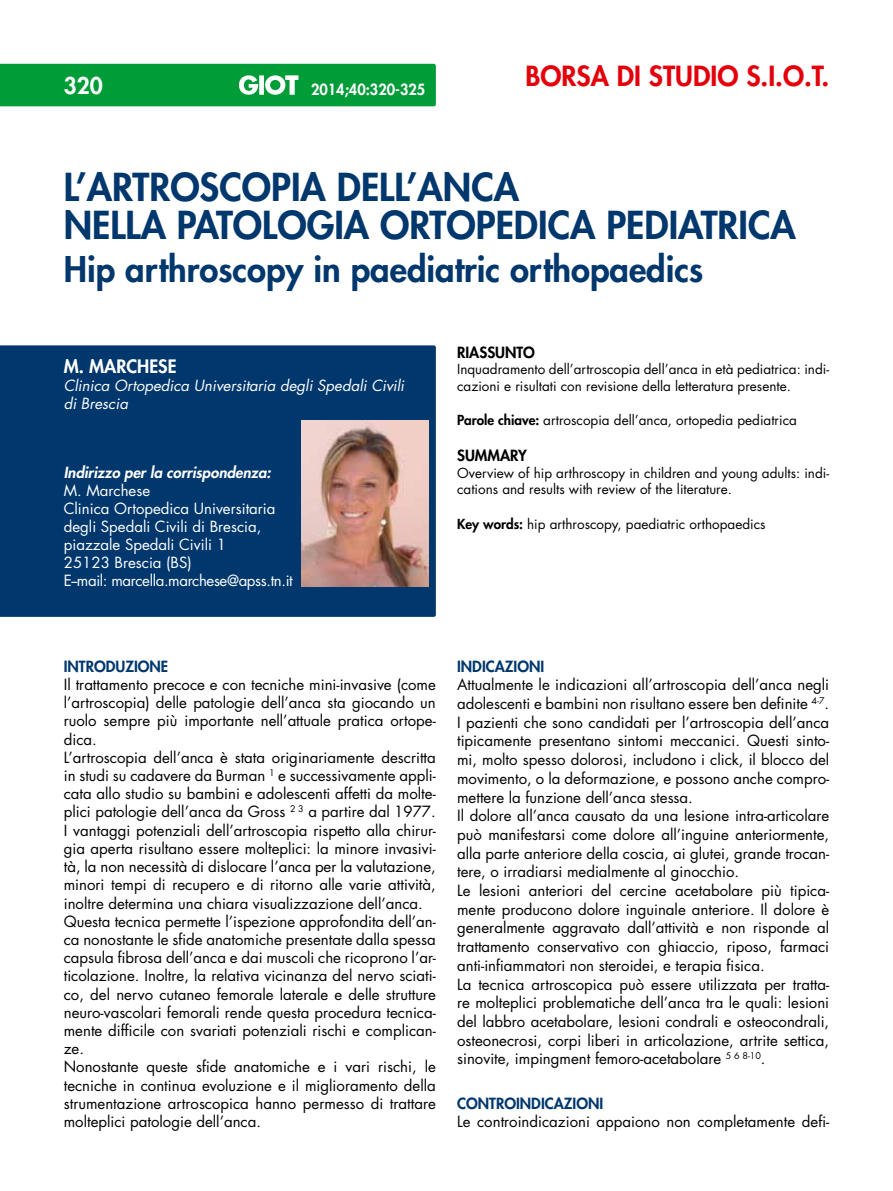
<style>
.page{position:relative;width:893px;height:1191px;background:#fff}
.page>*{position:absolute;margin:0;border:0;box-sizing:border-box;transform-origin:0 0}
.t1{font:800 37.5px/37.5px "Futura Std";color:#00376d}
.t2{font:800 34.5px "Futura Std";color:#00376d}
.t3{font:800 27px "Futura Std";color:#e3000b}
.t4{font:800 22.5px "Futura Std";color:#fff}
.t5{font:800 18px "Futura Std";color:#fff}
.t6{font:15px/18.1px "Futura Std";color:#000}
.t7{font:15px/18px "Futura Std";color:#fff}
.t8{font:italic 15px/18px "Futura Std";color:#fff}
.t9{font:800 15px "Futura Std";color:#00376d}
.t10{font:italic 800 15px "Futura Std";color:#fff}
.t11{font:800 15px "Futura Std";color:#000}
.t12{font:800 15px "Futura Std";color:#fff}
.t13{font:13.5px/16.5px "Futura Std";color:#000}
.s1{font-weight:800}
</style>
<div class="page">
<div style="left:0;top:345px;width:436px;height:272px;background:#00376d"></div>
<img style="left:301px;top:421px;width:127px;height:165px">
<div style="left:0;top:64px;width:436px;height:42px;background:#009c38"></div>
<h3 class="t4" style="left:64px;top:72px;width:41px">320</h3>
<p class="t12" style="left:311px;top:80px;width:116px">2014;40:320-325</p>
<h3 class="t3" style="left:525px;top:59px;width:305px">BORSA DI STUDIO S.I.O.T.</h3>
<h1 class="t1" style="left:64px;top:168px;width:734px">L’ARTROSCOPIA DELL’ANCA<br>NELLA PATOLOGIA ORTOPEDICA PEDIATRICA</h1>
<h2 class="t2" style="left:64px;top:247px;width:641px">HIP ARTHROSCOPY IN PAEDIATRIC ORTHOPAEDICS</h2>
<p class="t5" style="left:64px;top:355px;width:114px">M. MARCHESE</p>
<p class="t8" style="left:64px;top:377px;width:342px">Clinica Ortopedica Universitaria degli Spedali Civili di Brescia</p>
<p class="t10" style="left:64px;top:463px;width:209px">Indirizzo per la corrispondenza:</p>
<p class="t7" style="left:64px;top:482px;width:231px">M. Marchese<br>Clinica Ortopedica Universitaria degli Spedali Civili di Brescia, piazzale Spedali Civili 1<br>25123 Brescia (BS)<br>E--mail: marcella.marchese@apss.tn.it</p>
<p class="t11" style="left:457px;top:343px;width:79px">RIASSUNTO</p>
<p class="t13" style="left:457px;top:361px;width:374px">Inquadramento dell’artroscopia dell’anca in età pediatrica: indi&shy;cazioni e risultati con revisione della letteratura presente.</p>
<p class="t13" style="left:457px;top:412px;width:341px"><span class="s1">PAROLE CHIAVE:</span> artroscopia dell’anca, ortopedia pediatrica</p>
<p class="t11" style="left:457px;top:446px;width:71px">SUMMARY</p>
<p class="t13" style="left:457px;top:465px;width:374px">Overview of hip arthroscopy in children and young adults: indi&shy;cations and results with review of the literature.</p>
<p class="t13" style="left:457px;top:516px;width:310px"><span class="s1">KEY WORDS:</span> hip arthroscopy, paediatric orthopaedics</p>
<p class="t9" style="left:64px;top:656px;width:106px">INTRODUZIONE</p>
<p class="t6" style="left:64px;top:675px;width:374px">Il trattamento precoce e con tecniche mini-invasive (come l’artroscopia) delle patologie dell’anca sta giocando un ruolo sempre più importante nell’attuale pratica ortope&shy;dica.<br>L’artroscopia dell’anca è stata originariamente descritta in studi su cadavere da Burman <sup>1</sup> e successivamente appli&shy;cata allo studio su bambini e adolescenti affetti da molte&shy;plici patologie dell’anca da Gross <sup>2</sup> <sup>3</sup> a partire dal 1977.<br>I vantaggi potenziali dell’artroscopia rispetto alla chirur&shy;gia aperta risultano essere molteplici: la minore invasivi&shy;tà, la non necessità di dislocare l’anca per la valutazione, minori tempi di recupero e di ritorno alle varie attività, inoltre determina una chiara visualizzazione dell’anca.<br>Questa tecnica permette l’ispezione approfondita dell’an&shy;ca nonostante le sfide anatomiche presentate dalla spessa capsula fibrosa dell’anca e dai muscoli che ricoprono l’ar&shy;ticolazione. Inoltre, la relativa vicinanza del nervo sciati&shy;co, del nervo cutaneo femorale laterale e delle strutture neuro-vascolari femorali rende questa procedura tecnica&shy;mente difficile con svariati potenziali rischi e complican&shy;ze.<br>Nonostante queste sfide anatomiche e i vari rischi, le tecniche in continua evoluzione e il miglioramento della strumentazione artroscopica hanno permesso di trattare molteplici patologie dell’anca.</p>
<p class="t9" style="left:457px;top:656px;width:89px">INDICAZIONI</p>
<p class="t6" style="left:457px;top:675px;width:374px;line-height:18.8px">Attualmente le indicazioni all’artroscopia dell’anca negli adolescenti e bambini non risultano essere ben definite <sup>4-7</sup>.<br>I pazienti che sono candidati per l’artroscopia dell’anca tipicamente presentano sintomi meccanici. Questi sinto&shy;mi, molto spesso dolorosi, includono i click, il blocco del movimento, o la deformazione, e possono anche compro&shy;mettere la funzione dell’anca stessa.<br>Il dolore all’anca causato da una lesione intra-articolare può manifestarsi come dolore all’inguine anteriormente, alla parte anteriore della coscia, ai glutei, grande trocan&shy;tere, o irradiarsi medialmente al ginocchio.<br>Le lesioni anteriori del cercine acetabolare più tipica&shy;mente producono dolore inguinale anteriore. Il dolore è generalmente aggravato dall’attività e non risponde al trattamento conservativo con ghiaccio, riposo, farmaci anti-infiammatori non steroidei, e terapia fisica.<br>La tecnica artroscopica può essere utilizzata per tratta&shy;re molteplici problematiche dell’anca tra le quali: lesioni del labbro acetabolare, lesioni condrali e osteocondrali, osteonecrosi, corpi liberi in articolazione, artrite settica, sinovite, impingment femoro-acetabolare <sup>5</sup> <sup>6</sup> <sup>8-10</sup>.</p>
<p class="t9" style="left:457px;top:1093px;width:148px">CONTROINDICAZIONI</p>
<p class="t6" style="left:457px;top:1112px;width:374px">Le controindicazioni appaiono non completamente defi-</p>
</div>
